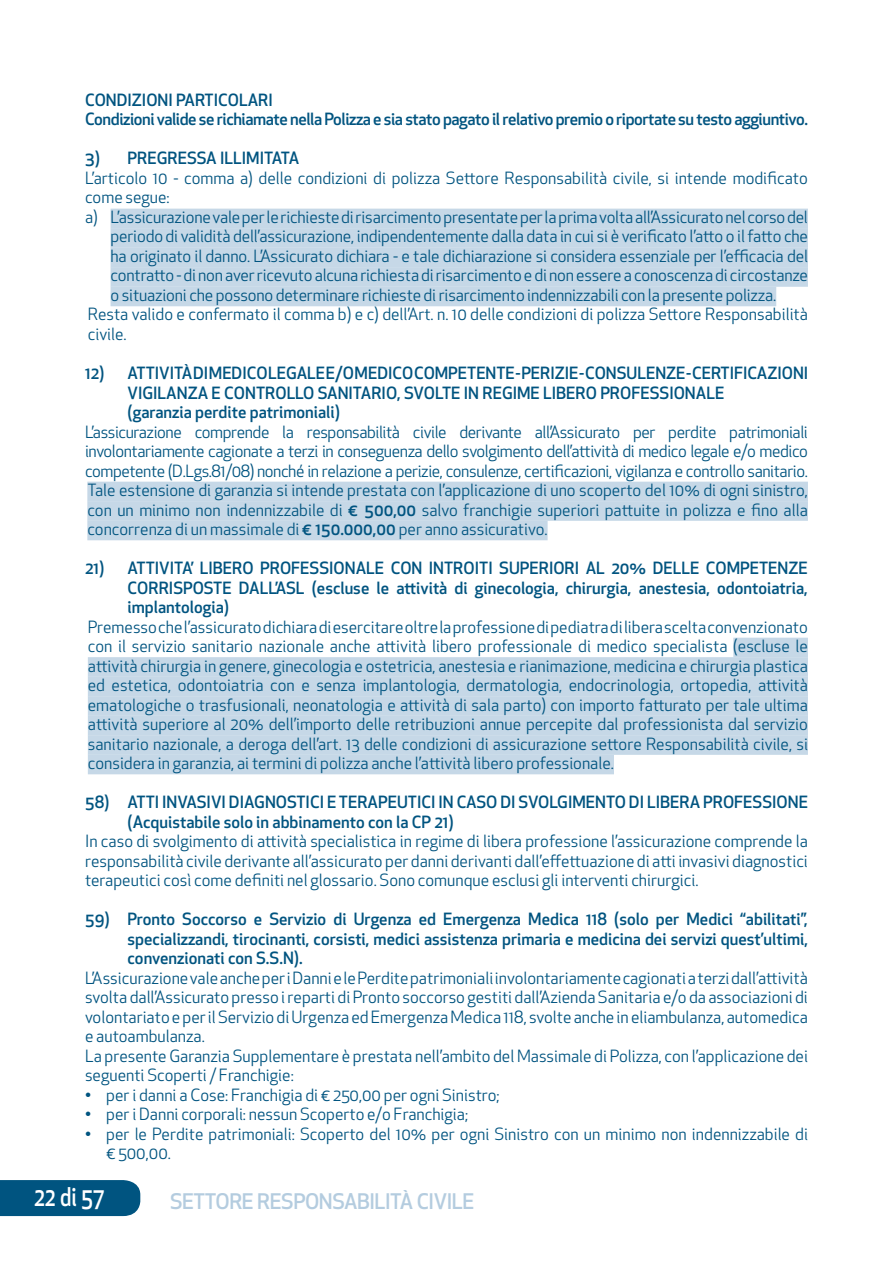
<style>
.page{position:relative;width:893px;height:1263px;background:#fff}
.page>*{position:absolute;margin:0;border:0;box-sizing:border-box;transform-origin:0 0}
.t1{font:500 25.2px "Apex New";color:#fff;scale:.83 1}
.t2{font:500 21px "Apex New";letter-spacing:-.02em;color:#b4ccdf}
.t3{font:16.5px/19.5px "Apex New";color:#005480;text-align:justify}
.t4{font:500 16.5px/19.5px "Apex New";color:#005480}
.t5{font:500 16.5px/19.5px "Apex New";letter-spacing:-.025em;color:#005480}
.s1{font-weight:500}
</style>
<div class="page">
<div style="left:0;top:1180px;width:140px;height:36px;background:#005480"></div>
<div style="left:111px;top:209px;width:697px;height:19px;background:#c6d8e7"></div>
<div style="left:111px;top:228px;width:697px;height:20px;background:#c6d8e7"></div>
<div style="left:111px;top:248px;width:697px;height:19px;background:#c6d8e7"></div>
<div style="left:111px;top:267px;width:697px;height:20px;background:#c6d8e7"></div>
<div style="left:111px;top:287px;width:665px;height:19px;background:#c6d8e7"></div>
<div style="left:87px;top:482px;width:721px;height:19px;background:#c6d8e7"></div>
<div style="left:87px;top:501px;width:721px;height:20px;background:#c6d8e7"></div>
<div style="left:87px;top:521px;width:461px;height:19px;background:#c6d8e7"></div>
<div style="left:733px;top:638px;width:75px;height:19px;background:#c6d8e7"></div>
<div style="left:88px;top:657px;width:720px;height:20px;background:#c6d8e7"></div>
<div style="left:88px;top:677px;width:720px;height:19px;background:#c6d8e7"></div>
<div style="left:88px;top:696px;width:720px;height:20px;background:#c6d8e7"></div>
<div style="left:88px;top:716px;width:720px;height:19px;background:#c6d8e7"></div>
<div style="left:88px;top:735px;width:720px;height:20px;background:#c6d8e7"></div>
<div style="left:88px;top:755px;width:526px;height:19px;background:#c6d8e7"></div>
<p class="t5" style="left:85px;top:90px;width:724px">CONDIZIONI PARTICOLARI<br>Condizioni valide se richiamate nella Polizza e sia stato pagato il relativo premio o riportate su testo aggiuntivo.</p>
<p class="t4" style="left:85px;top:148px;width:216px">3) PREGRESSA ILLIMITATA</p>
<p class="t3" style="left:85px;top:168px;width:724px">L’articolo 10 - comma a) delle condizioni di polizza Settore Responsabilità civile, si intende modificato</p>
<p class="t3" style="left:85px;top:188px;width:86px">come segue:</p>
<p class="t3" style="left:85px;top:207px;width:724px">a) L’assicurazione vale per le richieste di risarcimento presentate per la prima volta all’Assicurato nel corso del</p>
<p class="t3" style="left:111px;top:227px;width:699px">periodo di validità dell’assicurazione, indipendentemente dalla data in cui si è verificato l’atto o il fatto che</p>
<p class="t3" style="left:111px;top:246px;width:699px">ha originato il danno. L’Assicurato dichiara - e tale dichiarazione si considera essenziale per l’efficacia del</p>
<p class="t3" style="left:111px;top:266px;width:699px">contratto - di non aver ricevuto alcuna richiesta di risarcimento e di non essere a conoscenza di circostanze</p>
<p class="t3" style="left:111px;top:285px;width:667px">o situazioni che possono determinare richieste di risarcimento indennizzabili con la presente polizza.</p>
<p class="t3" style="left:88px;top:305px;width:722px">Resta valido e confermato il comma b) e c) dell’Art. n. 10 delle condizioni di polizza Settore Responsabilità</p>
<p class="t3" style="left:88px;top:324px;width:40px">civile.</p>
<p class="t4" style="left:128px;top:363px;width:682px;text-indent:-43px">12) ATTIVITÀ DI MEDICO LEGALE E/O MEDICO COMPETENTE - PERIZIE - CONSULENZE - CERTIFICAZIONI<br>VIGILANZA E CONTROLLO SANITARIO, SVOLTE IN REGIME LIBERO PROFESSIONALE<br>(garanzia perdite patrimoniali)</p>
<p class="t3" style="left:85px;top:422px;width:724px">L’assicurazione comprende la responsabilità civile derivante all’Assicurato per perdite patrimoniali involontariamente cagionate a terzi in conseguenza dello svolgimento dell’attività di medico legale e/o medico competente (D.Lgs.81/08) nonché in relazione a perizie, consulenze, certificazioni, vigilanza e controllo sanitario.<br>Tale estensione di garanzia si intende prestata con l’applicazione di uno scoperto del 10% di ogni sinistro, con un minimo non indennizzabile di <span class="s1">€ 500,00</span> salvo franchigie superiori pattuite in polizza e fino alla concorrenza di un massimale di <span class="s1">€ 150.000,00</span> per anno assicurativo.</p>
<p class="t4" style="left:128px;top:558px;width:682px;text-align:justify;text-indent:-43px">21) ATTIVITA’ LIBERO PROFESSIONALE CON INTROITI SUPERIORI AL 20% DELLE COMPETENZE CORRISPOSTE DALL’ASL (escluse le attività di ginecologia, chirurgia, anestesia, odontoiatria, implantologia)</p>
<p class="t3" style="left:88px;top:617px;width:722px">Premesso che l’assicurato dichiara di esercitare oltre la professione di pediatra di libera scelta convenzionato con il servizio sanitario nazionale anche attività libero professionale di medico specialista (escluse le attività chirurgia in genere, ginecologia e ostetricia, anestesia e rianimazione, medicina e chirurgia plastica ed estetica, odontoiatria con e senza implantologia, dermatologia, endocrinologia, ortopedia, attività ematologiche o trasfusionali, neonatologia e attività di sala parto) con importo fatturato per tale ultima attività superiore al 20% dell’importo delle retribuzioni annue percepite dal professionista dal servizio sanitario nazionale, a deroga dell’art. 13 delle condizioni di assicurazione settore Responsabilità civile, si considera in garanzia, ai termini di polizza anche l’attività libero professionale.</p>
<p class="t4" style="left:128px;top:792px;width:682px;text-indent:-43px">58) ATTI INVASIVI DIAGNOSTICI E TERAPEUTICI IN CASO DI SVOLGIMENTO DI LIBERA PROFESSIONE (Acquistabile solo in abbinamento con la CP 21)</p>
<p class="t3" style="left:85px;top:831px;width:724px">In caso di svolgimento di attività specialistica in regime di libera professione l’assicurazione comprende la responsabilità civile derivante all’assicurato per danni derivanti dall’effettuazione di atti invasivi diagnostici terapeutici così come definiti nel glossario. Sono comunque esclusi gli interventi chirurgici.</p>
<p class="t4" style="left:128px;top:909px;width:682px;text-align:justify;text-indent:-43px">59) Pronto Soccorso e Servizio di Urgenza ed Emergenza Medica 118 (solo per Medici “abilitati”, specializzandi, tirocinanti, corsisti, medici assistenza primaria e medicina dei servizi quest’ultimi, convenzionati con S.S.N).</p>
<p class="t3" style="left:85px;top:968px;width:724px;text-align:left">L’Assicurazione vale anche per i Danni e le Perdite patrimoniali involontariamente cagionati a terzi dall’attività svolta dall’Assicurato presso i reparti di Pronto soccorso gestiti dall’Azienda Sanitaria e/o da associazioni di volontariato e per il Servizio di Urgenza ed Emergenza Medica 118, svolte anche in eliambulanza, automedica e autoambulanza.<br>La presente Garanzia Supplementare è prestata nell’ambito del Massimale di Polizza, con l’applicazione dei seguenti Scoperti / Franchigie:</p>
<p class="t3" style="left:85px;top:1085px;width:416px">• per i danni a Cose: Franchigia di € 250,00 per ogni Sinistro;</p>
<p class="t3" style="left:85px;top:1104px;width:385px">• per i Danni corporali: nessun Scoperto e/o Franchigia;</p>
<p class="t3" style="left:106px;top:1124px;width:703px;text-indent:-21px">• per le Perdite patrimoniali: Scoperto del 10% per ogni Sinistro con un minimo non indennizzabile di € 500,00.</p>
<p class="t2" style="left:170px;top:1187px;width:306px">SETTORE RESPONSABILITÀ CIVILE</p>
<h1 class="t1" style="left:34px;top:1180px;width:87px">22 di 57</h1>
</div>
